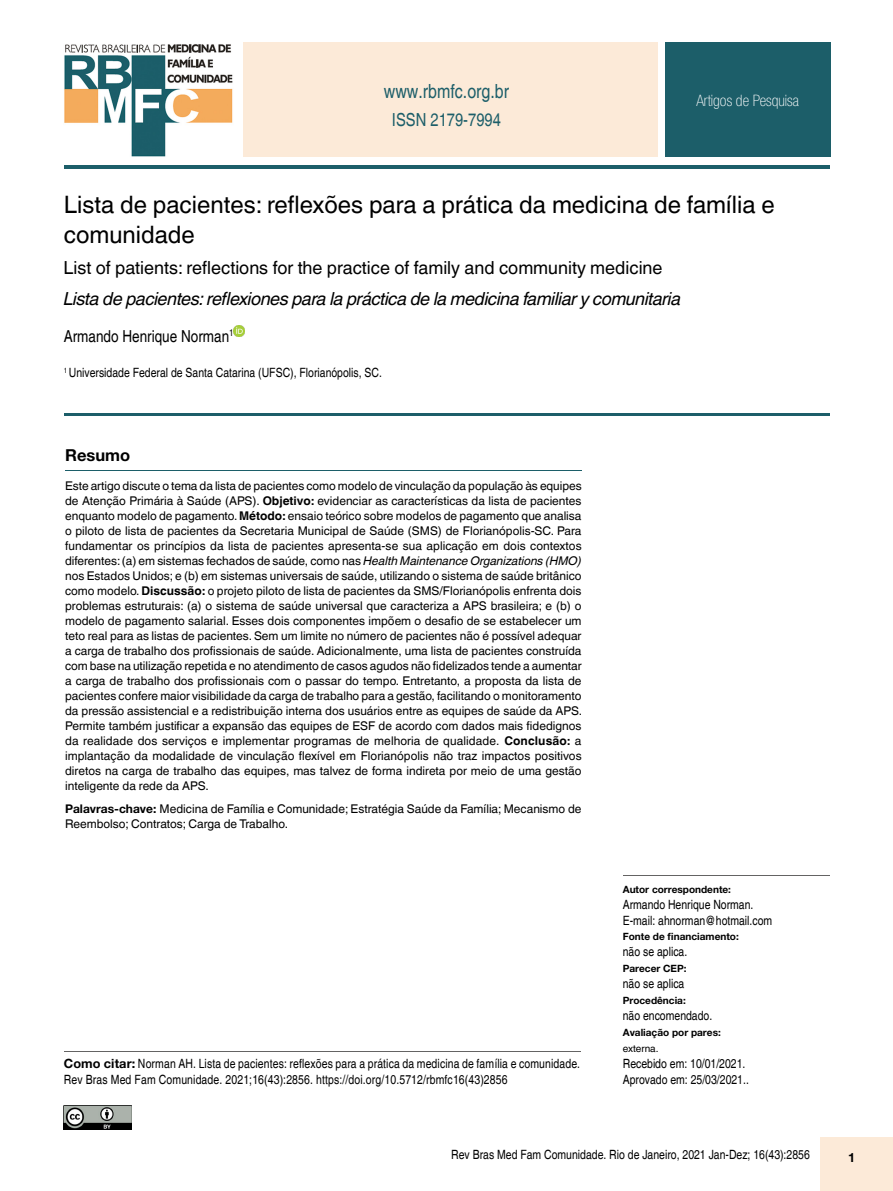
<style>
.page{position:relative;width:893px;height:1191px;background:#fff}
.page>*{position:absolute;margin:0;border:0;box-sizing:border-box;transform-origin:0 0}
.t1{font:24px/30px "Helvetica World";color:#000}
.t2{font:condensed 19.5px "Helvetica";color:#1c5e69}
.t3{font:italic 18px "Helvetica World";letter-spacing:-.025em;color:#000}
.t4{font:18px "Helvetica World";color:#000}
.t5{font:condensed 18px "Helvetica";color:#1c5e69}
.t6{font:condensed 16.5px "Helvetica";color:#000}
.t7{font:700 16.5px "Helvetica Neue";color:#000}
.t8{font:100 condensed 15.75px "Helvetica Neue LT Std";color:#fff}
.t9{font:condensed 12.75px/15.9px "Helvetica";color:#000}
.t10{font:700 12.75px "Helvetica Neue";color:#000}
.t11{font:12px/15px "Helvetica World";color:#000;text-align:justify}
.t12{font:700 10.05px "Helvetica Neue";color:#000}
.t13{font:10.05px "Helvetica World";color:#000}
.s1{font-weight:700}
.s2{font-style:italic}
.s3{font-family:"Helvetica Neue";font-weight:700}
.s4{font-family:"Helvetica Neue";font-weight:700;font-stretch:normal}
</style>
<div class="page">
<div style="left:821px;top:1137px;width:72px;height:54px;background:#fcead8"></div>
<svg style="left:234px;top:325px;width:10px;height:11px"></svg>
<hr style="left:64px;top:165px;width:765px;height:4px;background:#1c5e69">
<div style="left:243px;top:43px;width:414px;height:114px;background:#fcead8"></div>
<div style="left:665px;top:43px;width:165px;height:114px;background:#1c5e69"></div>
<img style="left:64px;top:44px;width:169px;height:113px">
<hr style="left:64px;top:1051px;width:516px;height:1px;background:#646363">
<hr style="left:623px;top:875px;width:206px;height:1px;background:#646363">
<img style="left:64px;top:1106px;width:68px;height:23px">
<hr style="left:64px;top:413px;width:765px;height:2px;background:#1c5e69">
<hr style="left:65px;top:471px;width:517px;height:1px;background:#1c5e69">
<h2 class="t2" style="left:384px;top:80px;width:127px">www.rbmfc.org.br</h2>
<h3 class="t8" style="left:696px;top:92px;width:104px">Artigos de Pesquisa</h3>
<h3 class="t5" style="left:392px;top:110px;width:111px">ISSN 2179-7994</h3>
<h1 class="t1" style="left:64px;top:190px;width:712px">Lista de pacientes: reflexões para a prática da medicina de família e comunidade</h1>
<h3 class="t4" style="left:63px;top:257px;width:601px">List of patients: reflections for the practice of family and community medicine</h3>
<h3 class="t3" style="left:63px;top:288px;width:619px">Lista de pacientes: reflexiones para la práctica de la medicina familiar y comunitaria</h3>
<h3 class="t6" style="left:64px;top:326px;width:171px">Armando Henrique Norman<sup>1</sup></h3>
<p class="t9" style="left:64px;top:365px;width:320px"><sup>1</sup> Universidade Federal de Santa Catarina (UFSC), Florianópolis, SC.</p>
<h3 class="t7" style="left:65px;top:445px;width:67px">Resumo</h3>
<p class="t11" style="left:65px;top:478px;width:519px">Este artigo discute o tema da lista de pacientes como modelo de vinculação da população às equipes de Atenção Primária à Saúde (APS). <span class="s1">Objetivo:</span> evidenciar as características da lista de pacientes enquanto modelo de pagamento. <span class="s1">Método:</span> ensaio teórico sobre modelos de pagamento que analisa o piloto de lista de pacientes da Secretaria Municipal de Saúde (SMS) de Florianópolis-SC. Para fundamentar os princípios da lista de pacientes apresenta-se sua aplicação em dois contextos diferentes: (a) em sistemas fechados de saúde, como nas <span class="s2">Health Maintenance Organizations (HMO) </span>nos Estados Unidos; e (b) em sistemas universais de saúde, utilizando o sistema de saúde britânico como modelo. <span class="s1">Discussão:</span> o projeto piloto de lista de pacientes da SMS/Florianópolis enfrenta dois problemas estruturais: (a) o sistema de saúde universal que caracteriza a APS brasileira; e (b) o modelo de pagamento salarial. Esses dois componentes impõem o desafio de se estabelecer um teto real para as listas de pacientes. Sem um limite no número de pacientes não é possível adequar a carga de trabalho dos profissionais de saúde. Adicionalmente, uma lista de pacientes construída com base na utilização repetida e no atendimento de casos agudos não fidelizados tende a aumentar a carga de trabalho dos profissionais com o passar do tempo. Entretanto, a proposta da lista de pacientes confere maior visibilidade da carga de trabalho para a gestão, facilitando o monitoramento da pressão assistencial e a redistribuição interna dos usuários entre as equipes de saúde da APS.<br>Permite também justificar a expansão das equipes de ESF de acordo com dados mais fidedignos da realidade dos serviços e implementar programas de melhoria de qualidade. <span class="s1">Conclusão:</span> a implantação da modalidade de vinculação flexível em Florianópolis não traz impactos positivos diretos na carga de trabalho das equipes, mas talvez de forma indireta por meio de uma gestão inteligente da rede da APS.</p>
<p class="t11" style="left:65px;top:801px;width:518px"><span class="s3">Palavras-chave:</span> Medicina de Família e Comunidade; Estratégia Saúde da Família; Mecanismo de<br>Reembolso; Contratos; Carga de Trabalho.</p>
<p class="t9" style="left:64px;top:1055px;width:518px"><span class="s4">Como citar:</span> Norman AH. Lista de pacientes: reflexões para a prática da medicina de família e comunidade.<br>Rev Bras Med Fam Comunidade. 2021;16(43):2856. https://doi.org/10.5712/rbmfc16(43)2856</p>
<p class="t12" style="left:623px;top:883px;width:110px">Autor correspondente:</p>
<p class="t9" style="left:623px;top:896px;width:151px">Armando Henrique Norman.<br>E-mail: ahnorman@hotmail.com</p>
<p class="t12" style="left:623px;top:930px;width:118px">Fonte de financiamento:</p>
<p class="t9" style="left:623px;top:944px;width:66px">não se aplica.</p>
<p class="t12" style="left:623px;top:962px;width:65px">Parecer CEP:</p>
<p class="t9" style="left:623px;top:975px;width:63px">não se aplica</p>
<p class="t12" style="left:623px;top:994px;width:65px">Procedência:</p>
<p class="t9" style="left:623px;top:1007px;width:91px">não encomendado.</p>
<p class="t12" style="left:623px;top:1026px;width:100px">Avaliação por pares:</p>
<p class="t13" style="left:623px;top:1042px;width:37px">externa.</p>
<p class="t9" style="left:623px;top:1055px;width:128px">Recebido em: 10/01/2021.<br>Aprovado em: 25/03/2021..</p>
<p class="t9" style="left:451px;top:1146px;width:360px">Rev Bras Med Fam Comunidade. Rio de Janeiro, 2021 Jan-Dez; 16(43):2856</p>
<p class="t10" style="left:848px;top:1149px;width:9px">1</p>
</div>
